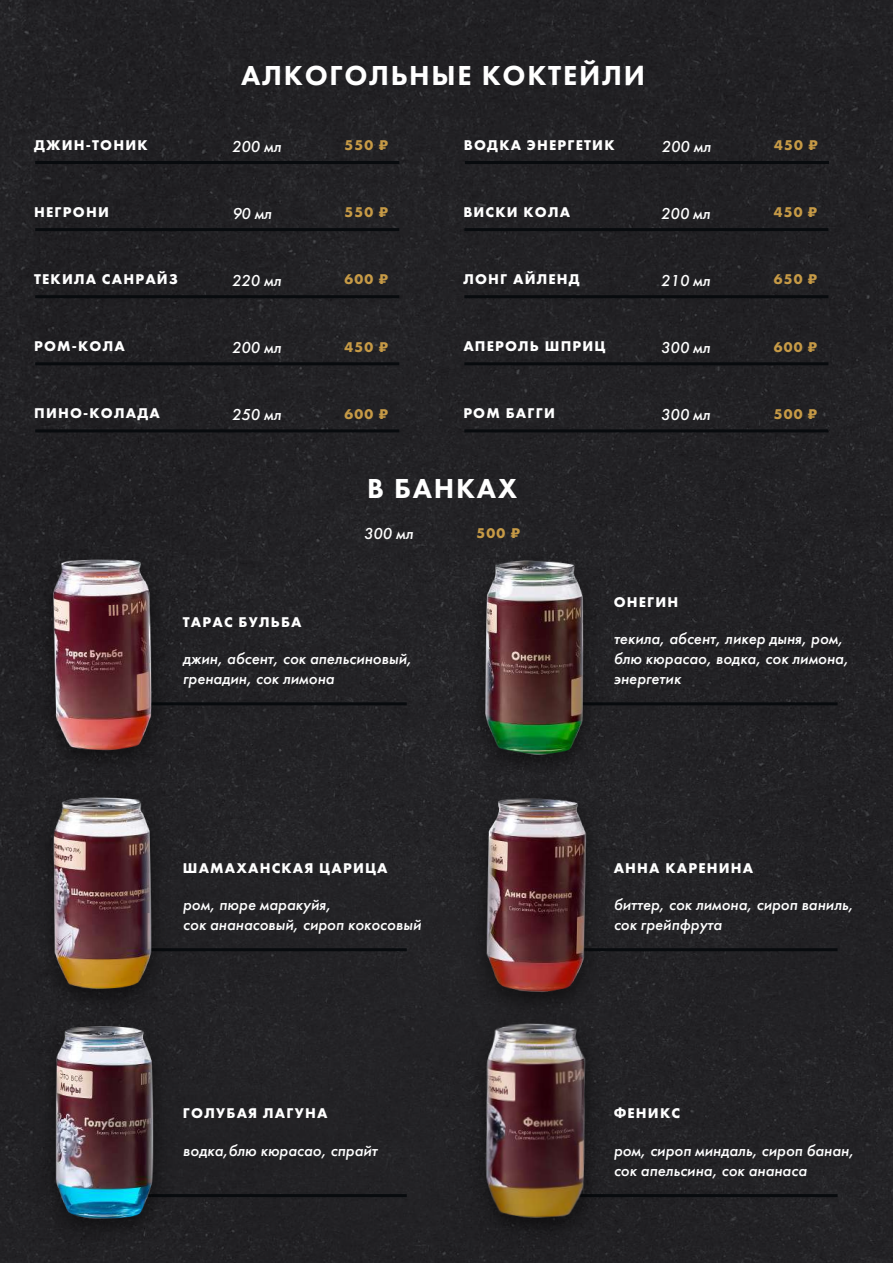
<style>
.page{position:relative;width:893px;height:1263px;background:#222225}
.page>*{position:absolute;margin:0;border:0;box-sizing:border-box;transform-origin:0 0}
.t1{font:800 28.5px "Futura PT";letter-spacing:.06em;color:#fff}
.t2{font:italic 500 16.5px/19.8px "Futura PT";color:#fff}
.t3{font:700 14.7px "Futura PT";letter-spacing:.08em;color:#fff}
.t4{font:700 14.7px "Futura PT";letter-spacing:.08em;color:#c69a46}
</style>
<div class="page">
<hr style="left:35px;top:161px;width:364px;height:3px;background:#080b0e">
<hr style="left:35px;top:228px;width:364px;height:3px;background:#080b0e">
<hr style="left:35px;top:295px;width:364px;height:3px;background:#080b0e">
<hr style="left:35px;top:362px;width:364px;height:3px;background:#080b0e">
<hr style="left:35px;top:429px;width:364px;height:3px;background:#080b0e">
<hr style="left:90px;top:702px;width:317px;height:3px;background:#080b0e">
<hr style="left:90px;top:948px;width:317px;height:3px;background:#080b0e">
<hr style="left:90px;top:1194px;width:317px;height:3px;background:#080b0e">
<hr style="left:464px;top:228px;width:364px;height:3px;background:#080b0e">
<hr style="left:464px;top:295px;width:364px;height:3px;background:#080b0e">
<hr style="left:464px;top:362px;width:364px;height:3px;background:#080b0e">
<hr style="left:464px;top:429px;width:364px;height:3px;background:#080b0e">
<hr style="left:465px;top:161px;width:364px;height:3px;background:#080b0e">
<div style="left:0;top:537px;width:204px;height:264px;background:#212124"></div>
<img style="left:0;top:554px;width:179px;height:213px">
<div style="left:13px;top:1004px;width:179px;height:259px;background:#222124"></div>
<img style="left:38px;top:1039px;width:129px;height:195px">
<img style="left:21px;top:776px;width:180px;height:263px">
<img style="left:47px;top:793px;width:128px;height:212px">
<hr style="left:521px;top:702px;width:316px;height:3px;background:#080b0e">
<hr style="left:521px;top:948px;width:316px;height:3px;background:#080b0e">
<hr style="left:521px;top:1194px;width:316px;height:3px;background:#080b0e">
<div style="left:447px;top:997px;width:184px;height:266px;background:#222124"></div>
<img style="left:472px;top:1037px;width:133px;height:192px">
<img style="left:436px;top:773px;width:180px;height:264px">
<img style="left:462px;top:801px;width:128px;height:202px">
<div style="left:442px;top:538px;width:180px;height:263px;background:#232326"></div>
<img style="left:468px;top:555px;width:128px;height:212px">
<h1 class="t1" style="left:241px;top:58px;width:405px">АЛКОГОЛЬНЫЕ КОКТЕЙЛИ</h1>
<p class="t3" style="left:34px;top:135px;width:115px">ДЖИН-ТОНИК</p>
<p class="t2" style="left:232px;top:136px;width:51px">200 мл</p>
<p class="t4" style="left:345px;top:136px;width:45px">550 ₶</p>
<p class="t3" style="left:464px;top:135px;width:152px">ВОДКА ЭНЕРГЕТИК</p>
<p class="t2" style="left:661px;top:136px;width:51px">200 мл</p>
<p class="t4" style="left:774px;top:136px;width:45px">450 ₶</p>
<p class="t3" style="left:34px;top:202px;width:76px">НЕГРОНИ</p>
<p class="t2" style="left:232px;top:203px;width:41px">90 мл</p>
<p class="t4" style="left:345px;top:203px;width:45px">550 ₶</p>
<p class="t3" style="left:463px;top:202px;width:108px">ВИСКИ КОЛА</p>
<p class="t2" style="left:661px;top:203px;width:51px">200 мл</p>
<p class="t4" style="left:774px;top:203px;width:45px">450 ₶</p>
<p class="t3" style="left:34px;top:269px;width:145px">ТЕКИЛА САНРАЙЗ</p>
<p class="t2" style="left:232px;top:270px;width:51px">220 мл</p>
<p class="t4" style="left:345px;top:270px;width:45px">600 ₶</p>
<p class="t3" style="left:463px;top:269px;width:118px">ЛОНГ АЙЛЕНД</p>
<p class="t2" style="left:661px;top:270px;width:51px">210 мл</p>
<p class="t4" style="left:774px;top:270px;width:45px">650 ₶</p>
<p class="t3" style="left:34px;top:336px;width:92px">РОМ-КОЛА</p>
<p class="t2" style="left:232px;top:337px;width:51px">200 мл</p>
<p class="t4" style="left:345px;top:337px;width:45px">450 ₶</p>
<p class="t3" style="left:463px;top:336px;width:144px">АПЕРОЛЬ ШПРИЦ</p>
<p class="t2" style="left:661px;top:337px;width:51px">300 мл</p>
<p class="t4" style="left:774px;top:337px;width:45px">600 ₶</p>
<p class="t3" style="left:34px;top:404px;width:127px">ПИНО-КОЛАДА</p>
<p class="t2" style="left:232px;top:405px;width:51px">250 мл</p>
<p class="t4" style="left:345px;top:404px;width:45px">600 ₶</p>
<p class="t3" style="left:463px;top:404px;width:93px">РОМ БАГГИ</p>
<p class="t2" style="left:661px;top:405px;width:51px">300 мл</p>
<p class="t4" style="left:774px;top:404px;width:45px">500 ₶</p>
<h1 class="t1" style="left:367px;top:471px;width:152px">В БАНКАХ</h1>
<p class="t2" style="left:364px;top:524px;width:51px">300 мл</p>
<p class="t4" style="left:477px;top:523px;width:45px">500 ₶</p>
<p class="t3" style="left:183px;top:612px;width:120px">ТАРАС БУЛЬБА</p>
<p class="t2" style="left:183px;top:649px;width:231px">джин, абсент, сок апельсиновый, гренадин, сок лимона</p>
<p class="t3" style="left:183px;top:858px;width:206px">ШАМАХАНСКАЯ ЦАРИЦА</p>
<p class="t2" style="left:183px;top:895px;width:240px">ром, пюре маракуйя,<br>сок ананасовый, сироп кокосовый</p>
<p class="t3" style="left:183px;top:1104px;width:146px">ГОЛУБАЯ ЛАГУНА</p>
<p class="t2" style="left:183px;top:1140px;width:196px">водка,блю кюрасао, спрайт</p>
<p class="t3" style="left:614px;top:592px;width:66px">ОНЕГИН</p>
<p class="t2" style="left:614px;top:629px;width:237px">текила, абсент, ликер дыня, ром, блю кюрасао, водка, сок лимона, энергетик</p>
<p class="t3" style="left:614px;top:858px;width:141px">АННА КАРЕНИНА</p>
<p class="t2" style="left:614px;top:895px;width:242px">биттер, сок лимона, сироп ваниль, сок грейпфрута</p>
<p class="t3" style="left:614px;top:1104px;width:68px">ФЕНИКС</p>
<p class="t2" style="left:614px;top:1140px;width:242px">ром, сироп миндаль, сироп банан, сок апельсина, сок ананаса</p>
</div>
